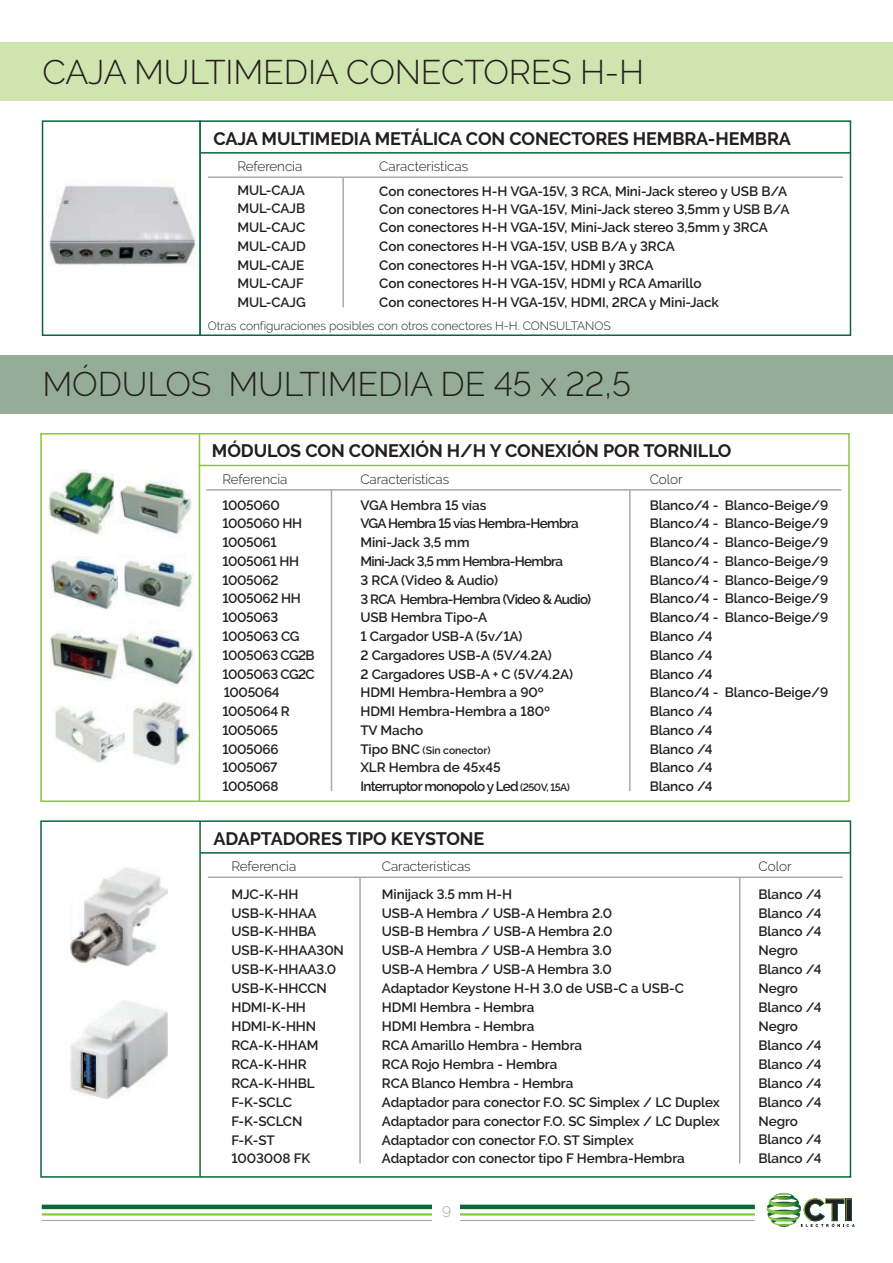
<style>
.page{position:relative;width:893px;height:1263px;background:#fff}
.page>*{position:absolute;margin:0;border:0;box-sizing:border-box;transform-origin:0 0}
.t1{font:300 34.05px "Raleway";letter-spacing:-.005em;color:#231f20}
.t2{font:700 18px "Raleway";letter-spacing:-.005em;color:#231f20}
.t3{font:200 15px "Raleway";color:#808285}
.t4{font:600 13.5px/18.9px "Raleway";letter-spacing:-.005em;color:#231f20}
.t5{font:600 13.5px/18.8px "Raleway";letter-spacing:-.03em;color:#231f20}
.t6{font:600 13.5px/18.8px "Raleway";letter-spacing:-.025em;color:#231f20}
.t7{font:300 13.5px "Raleway";letter-spacing:-.005em;color:#231f20}
.t8{font:600 13.5px/18.8px "Raleway";letter-spacing:-.05em;color:#231f20}
.t9{font:300 12px "Raleway";letter-spacing:-.005em;color:#231f20}
.t10{font:600 10.5px "Raleway";letter-spacing:-.005em;color:#231f20}
.s1{font-size:13.5px}
.s2{font-size:10.5px}
</style>
<div class="page">
<div style="left:0;top:355px;width:893px;height:59px;background:#95ad97"></div>
<div style="left:0;top:43px;width:893px;height:58px;background:#cfe4ae"></div>
<div style="left:42px;top:120px;width:159px;height:216px;background:#fff;border:2px solid #0c6638"></div>
<img style="left:48px;top:179px;width:147px;height:87px">
<div style="left:199px;top:120px;width:652px;height:216px;background:#fff;border:2px solid #0c6638"></div>
<hr style="left:200px;top:152px;width:650px;height:2px;background:#0c6638">
<hr style="left:208px;top:176px;width:635px;height:2px;background:#a8a9ad">
<hr style="left:342px;top:177px;width:2px;height:130px;background:#a8a9ad">
<hr style="left:42px;top:1220px;width:713px;height:1px;background:#a8a9ad">
<hr style="left:42px;top:1213px;width:713px;height:2px;background:#8bc63e">
<div style="left:42px;top:1204px;width:713px;height:5px;background:#0c6638"></div>
<svg style="left:766px;top:1193px;width:89px;height:34px"></svg>
<div style="left:433px;top:1203px;width:27px;height:19px;background:#fff"></div>
<div style="left:40px;top:820px;width:811px;height:358px;border:2px solid #0c6638"></div>
<hr style="left:200px;top:852px;width:650px;height:2px;background:#0c6638">
<hr style="left:208px;top:876px;width:635px;height:2px;background:#a8a9ad">
<hr style="left:359px;top:877px;width:2px;height:286px;background:#a8a9ad">
<hr style="left:739px;top:877px;width:1px;height:286px;background:#a8a9ad">
<img style="left:70px;top:1001px;width:98px;height:98px">
<img style="left:70px;top:867px;width:98px;height:98px">
<hr style="left:199px;top:821px;width:2px;height:356px;background:#0c6638">
<img style="left:120px;top:481px;width:72px;height:54px">
<img style="left:124px;top:560px;width:70px;height:48px">
<img style="left:119px;top:630px;width:75px;height:57px">
<img style="left:124px;top:698px;width:68px;height:68px">
<img style="left:50px;top:632px;width:69px;height:48px">
<img style="left:55px;top:706px;width:69px;height:57px">
<img style="left:50px;top:557px;width:68px;height:52px">
<img style="left:49px;top:469px;width:65px;height:65px">
<div style="left:40px;top:433px;width:810px;height:369px;border:2px solid #8bc63e"></div>
<hr style="left:199px;top:465px;width:650px;height:1px;background:#8bc63e">
<hr style="left:206px;top:489px;width:635px;height:2px;background:#a8a9ad">
<hr style="left:331px;top:490px;width:1px;height:301px;background:#a8a9ad">
<hr style="left:629px;top:490px;width:2px;height:301px;background:#a8a9ad">
<hr style="left:199px;top:434px;width:1px;height:367px;background:#8bc63e">
<h1 class="t1" style="left:43px;top:52px;width:603px">CAJA MULTIMEDIA CONECTORES H-H</h1>
<h2 class="t2" style="left:213px;top:128px;width:579px">CAJA MULTIMEDIA METÁLICA CON CONECTORES HEMBRA-HEMBRA</h2>
<p class="t7" style="left:379px;top:159px;width:90px">Características</p>
<p class="t4" style="left:379px;top:181px;width:412px">Con conectores H-H VGA-15V, 3 RCA, Mini-Jack stereo y USB B/A Con conectores H-H VGA-15V, Mini-Jack stereo 3,5mm y USB B/A Con conectores H-H VGA-15V, Mini-Jack stereo 3,5mm y 3RCA Con conectores H-H VGA-15V, USB B/A y 3RCA<br>Con conectores H-H VGA-15V, HDMI y 3RCA<br>Con conectores H-H VGA-15V, HDMI y RCA Amarillo<br>Con conectores H-H VGA-15V, HDMI, 2RCA y Mini-Jack</p>
<p class="t7" style="left:237px;top:159px;width:66px">Referencia</p>
<p class="t4" style="left:237px;top:181px;width:70px">MUL-CAJA<br>MUL-CAJB<br>MUL-CAJC<br>MUL-CAJD<br>MUL-CAJE<br>MUL-CAJF<br>MUL-CAJG</p>
<p class="t9" style="left:208px;top:318px;width:404px">Otras configuraciones posibles con otros conectores H-H. CONSULTANOS</p>
<h1 class="t1" style="left:43px;top:364px;width:590px">MÓDULOS MULTIMEDIA DE 45 x 22,5</h1>
<h2 class="t2" style="left:212px;top:441px;width:521px">MÓDULOS CON CONEXIÓN H/H Y CONEXIÓN POR TORNILLO</h2>
<p class="t7" style="left:650px;top:471px;width:35px">Color</p>
<p class="t4" style="left:650px;top:495px;width:180px">Blanco/4 - Blanco-Beige/9<br>Blanco/4 - Blanco-Beige/9<br>Blanco/4 - Blanco-Beige/9<br>Blanco/4 - Blanco-Beige/9<br>Blanco/4 - Blanco-Beige/9<br>Blanco/4 - Blanco-Beige/9<br>Blanco/4 - Blanco-Beige/9<br>Blanco /4<br>Blanco /4</p>
<p class="t4" style="left:650px;top:683px;width:180px">Blanco/4 - Blanco-Beige/9<br>Blanco /4<br>Blanco /4<br>Blanco /4<br>Blanco /4<br>Blanco /4</p>
<p class="t7" style="left:222px;top:471px;width:66px">Referencia</p>
<p class="t7" style="left:360px;top:471px;width:90px">Características</p>
<p class="t5" style="left:360px;top:496px;width:232px">VGA Hembra 15 vías<br>VGA Hembra 15 vías Hembra-Hembra<br>Mini-Jack 3,5 mm<br>Mini-Jack 3,5 mm Hembra-Hembra<br>3 RCA (Video &amp; Audio)<br>3 RCA Hembra-Hembra (Video &amp; Audio)<br>USB Hembra Tipo-A<br>1 Cargador USB-A (5v/1A)<br>2 Cargadores USB-A (5V/4.2A)</p>
<p class="t4" style="left:360px;top:683px;width:191px">HDMI Hembra-Hembra a 90º<br>HDMI Hembra-Hembra a 180º<br>TV Macho</p>
<p class="t10" style="left:360px;top:744px;width:132px"><span class="s1">Tipo BNC</span> (Sin conector)</p>
<p class="t8" style="left:360px;top:758px;width:211px">XLR Hembra de 45x45<br>Interruptor monopolo y Led <span class="s2">(250V, 15A)</span></p>
<p class="t6" style="left:222px;top:495px;width:94px">1005060<br>1005060 HH<br>1005061<br>1005061 HH<br>1005062<br>1005062 HH<br>1005063<br>1005063 CG<br>1005063 CG2B<br>1005063 CG2C</p>
<p class="t4" style="left:360px;top:664px;width:214px">2 Cargadores USB-A + C (5V/4.2A)</p>
<p class="t4" style="left:650px;top:664px;width:65px">Blanco /4</p>
<p class="t6" style="left:222px;top:683px;width:69px">1005064<br>1005064 R<br>1005065<br>1005066<br>1005067<br>1005068</p>
<h2 class="t2" style="left:213px;top:828px;width:273px">ADAPTADORES TIPO KEYSTONE</h2>
<p class="t7" style="left:231px;top:859px;width:66px">Referencia</p>
<p class="t7" style="left:758px;top:859px;width:35px">Color</p>
<p class="t4" style="left:758px;top:884px;width:65px;text-align:justify">Blanco /4<br>Blanco /4<br>Blanco /4</p>
<p class="t4" style="left:758px;top:960px;width:65px">Blanco /4</p>
<p class="t4" style="left:758px;top:998px;width:65px">Blanco /4<br>Negro<br>Blanco /4<br>Blanco /4<br>Blanco /4<br>Blanco /4<br>Negro<br>Blanco /4<br>Blanco /4</p>
<p class="t7" style="left:382px;top:859px;width:90px">Características</p>
<p class="t4" style="left:382px;top:884px;width:232px">Minijack 3.5 mm H-H<br>USB-A Hembra / USB-A Hembra 2.0<br>USB-B Hembra / USB-A Hembra 2.0</p>
<p class="t4" style="left:382px;top:960px;width:232px">USB-A Hembra / USB-A Hembra 3.0</p>
<p class="t4" style="left:382px;top:998px;width:340px">HDMI Hembra - Hembra<br>HDMI Hembra - Hembra<br>RCA Amarillo Hembra - Hembra<br>RCA Rojo Hembra - Hembra<br>RCA Blanco Hembra - Hembra<br>Adaptador para conector F.O. SC Simplex / LC Duplex Adaptador para conector F.O. SC Simplex / LC Duplex Adaptador con conector F.O. ST Simplex<br>Adaptador con conector tipo F Hembra-Hembra</p>
<p class="t4" style="left:231px;top:884px;width:87px">MJC-K-HH<br>USB-K-HHAA<br>USB-K-HHBA</p>
<p class="t4" style="left:231px;top:960px;width:106px">USB-K-HHAA3.0<br>USB-K-HHCCN</p>
<p class="t4" style="left:231px;top:941px;width:114px">USB-K-HHAA30N</p>
<p class="t4" style="left:382px;top:941px;width:232px">USB-A Hembra / USB-A Hembra 3.0</p>
<p class="t4" style="left:758px;top:941px;width:41px">Negro</p>
<p class="t4" style="left:382px;top:979px;width:304px">Adaptador Keystone H-H 3.0 de USB-C a USB-C</p>
<p class="t4" style="left:758px;top:979px;width:41px">Negro</p>
<p class="t4" style="left:231px;top:998px;width:89px">HDMI-K-HH<br>HDMI-K-HHN<br>RCA-K-HHAM<br>RCA-K-HHR<br>RCA-K-HHBL<br>F-K-SCLC<br>F-K-SCLCN<br>F-K-ST<br>1003008 FK</p>
<p class="t3" style="left:442px;top:1203px;width:10px">9</p>
</div>
